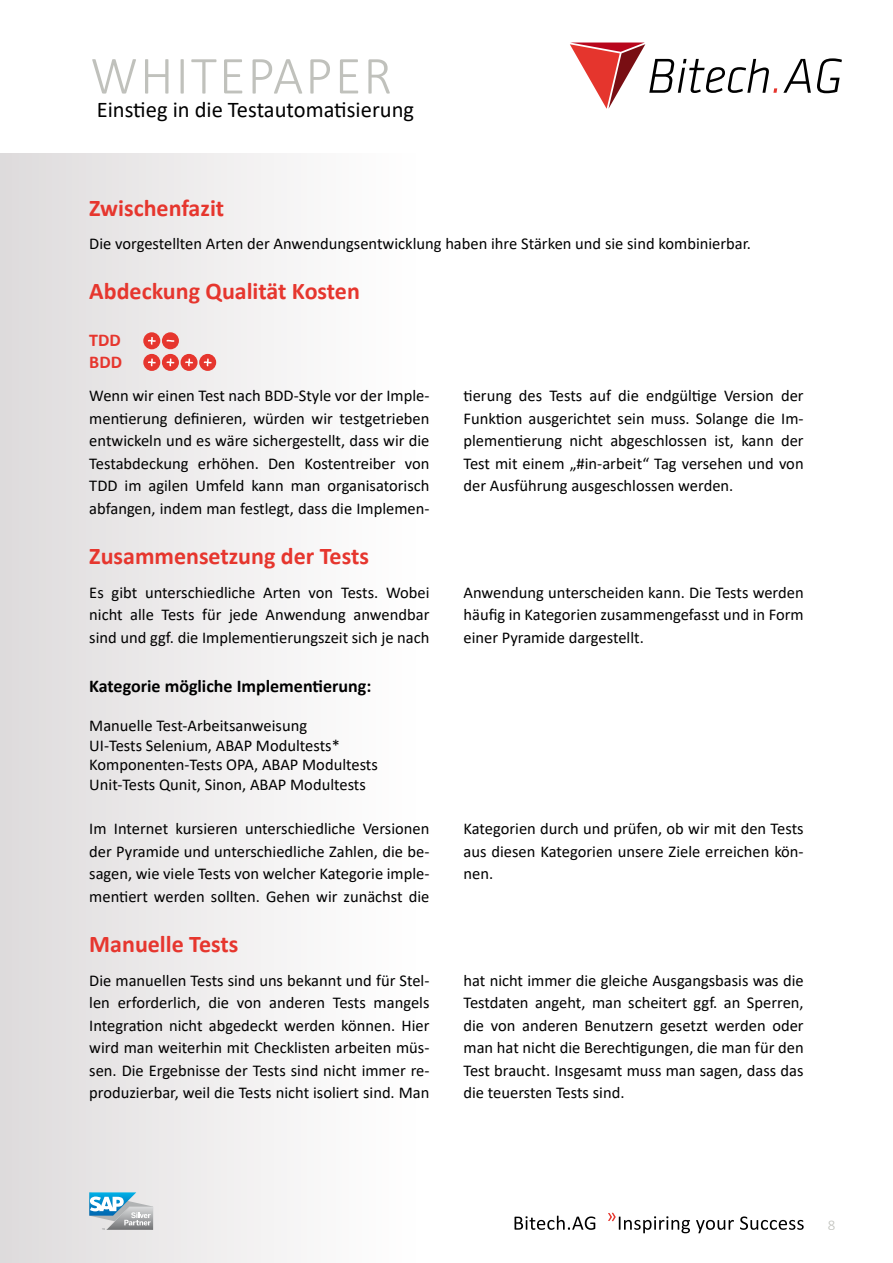
<style>
.page{position:relative;width:893px;height:1263px;background:#fff}
.page>*{position:absolute;margin:0;border:0;box-sizing:border-box;transform-origin:0 0}
.t1{font:300 54px "Calibri";letter-spacing:.04em;color:#c0c1bc}
.t2{font:700 24px "Calibri";color:#e6362e}
.t3{font:22.5px "Calibri";color:#000}
.t4{font:700 18px "Calibri";color:#000}
.t5{font:700 18px/21.6px "Calibri";color:#e6362e}
.t6{font:16.5px/22.5px "Calibri";color:#000;text-align:justify}
.t7{font:300 15px "Calibri";color:#c0c1bc}
</style>
<div class="page">
<div style="left:0;top:153px;width:425px;height:1110px;background:linear-gradient(to right,#dedbdc,#fff)"></div>
<svg style="left:817px;top:58px;width:25px;height:35px"></svg>
<svg style="left:783px;top:59px;width:28px;height:34px"></svg>
<svg style="left:570px;top:43px;width:207px;height:66px"></svg>
<svg style="left:608px;top:1213px;width:196px;height:20px"></svg>
<svg style="left:514px;top:1216px;width:81px;height:14px"></svg>
<svg style="left:89px;top:1192px;width:64px;height:38px;background:#a2bfcd"></svg>
<div style="left:143px;top:332px;width:17px;height:17px;background:#e6362e;border-radius:50%"></div>
<svg style="left:148px;top:337px;width:8px;height:8px"></svg>
<div style="left:162px;top:332px;width:17px;height:17px;background:#e6362e;border-radius:50%"></div>
<svg style="left:167px;top:340px;width:7px;height:2px"></svg>
<div style="left:143px;top:354px;width:17px;height:17px;background:#e6362e;border-radius:50%"></div>
<svg style="left:148px;top:358px;width:8px;height:8px"></svg>
<div style="left:162px;top:354px;width:17px;height:17px;background:#e6362e;border-radius:50%"></div>
<svg style="left:167px;top:358px;width:7px;height:8px"></svg>
<div style="left:181px;top:354px;width:17px;height:17px;background:#e6362e;border-radius:50%"></div>
<svg style="left:185px;top:358px;width:8px;height:8px"></svg>
<div style="left:199px;top:354px;width:17px;height:17px;background:#e6362e;border-radius:50%"></div>
<svg style="left:204px;top:358px;width:8px;height:8px"></svg>
<h1 class="t1" style="left:90px;top:42px;width:303px">WHITEPAPER</h1>
<h3 class="t3" style="left:97px;top:94px;width:319px">Einstieg in die Testautomatisierung</h3>
<h2 class="t2" style="left:89px;top:191px;width:136px">Zwischenfazit</h2>
<p class="t6" style="left:89px;top:232px;width:663px">Die vorgestellten Arten der Anwendungsentwicklung haben ihre Stärken und sie sind kombinierbar.</p>
<h2 class="t2" style="left:89px;top:274px;width:272px">Abdeckung Qualität Kosten</h2>
<p class="t5" style="left:89px;top:329px;width:34px">TDD<br>BDD</p>
<p class="t6" style="left:89px;top:384px;width:342px">Wenn wir einen Test nach BDD-Style vor der Imple&shy;mentierung definieren, würden wir testgetrieben entwickeln und es wäre sichergestellt, dass wir die Testabdeckung erhöhen. Den Kostentreiber von TDD im agilen Umfeld kann man organisatorisch abfangen, indem man festlegt, dass die Implemen-</p>
<p class="t6" style="left:463px;top:384px;width:342px">tierung des Tests auf die endgültige Version der Funktion ausgerichtet sein muss. Solange die Im&shy;plementierung nicht abgeschlossen ist, kann der Test mit einem „#in-arbeit“ Tag versehen und von der Ausführung ausgeschlossen werden.</p>
<h2 class="t2" style="left:89px;top:539px;width:281px">Zusammensetzung der Tests</h2>
<p class="t6" style="left:89px;top:580px;width:342px">Es gibt unterschiedliche Arten von Tests. Wobei nicht alle Tests für jede Anwendung anwendbar sind und ggf. die Implementierungszeit sich je nach</p>
<p class="t6" style="left:463px;top:580px;width:342px">Anwendung unterscheiden kann. Die Tests werden häufig in Kategorien zusammengefasst und in Form einer Pyramide dargestellt.</p>
<p class="t4" style="left:89px;top:674px;width:284px">Kategorie mögliche Implementierung:</p>
<p class="t6" style="left:89px;top:715px;width:290px;line-height:19.8px;text-align:left">Manuelle Test-Arbeitsanweisung<br>UI-Tests Selenium, ABAP Modultests* Komponenten-Tests OPA, ABAP Modultests Unit-Tests Qunit, Sinon, ABAP Modultests</p>
<p class="t6" style="left:89px;top:817px;width:342px">Im Internet kursieren unterschiedliche Versionen der Pyramide und unterschiedliche Zahlen, die be&shy;sagen, wie viele Tests von welcher Kategorie imple&shy;mentiert werden sollten. Gehen wir zunächst die</p>
<p class="t6" style="left:463px;top:817px;width:342px">Kategorien durch und prüfen, ob wir mit den Tests aus diesen Kategorien unsere Ziele erreichen kön&shy;nen.</p>
<h2 class="t2" style="left:89px;top:927px;width:151px">Manuelle Tests</h2>
<p class="t6" style="left:89px;top:968px;width:342px">Die manuellen Tests sind uns bekannt und für Stel&shy;len erforderlich, die von anderen Tests mangels Integration nicht abgedeckt werden können. Hier wird man weiterhin mit Checklisten arbeiten müs&shy;sen. Die Ergebnisse der Tests sind nicht immer re&shy;produzierbar, weil die Tests nicht isoliert sind. Man</p>
<p class="t6" style="left:463px;top:969px;width:342px">hat nicht immer die gleiche Ausgangsbasis was die Testdaten angeht, man scheitert ggf. an Sperren, die von anderen Benutzern gesetzt werden oder man hat nicht die Berechtigungen, die man für den Test braucht. Insgesamt muss man sagen, dass das die teuersten Tests sind.</p>
<p class="t7" style="left:828px;top:1215px;width:9px">8</p>
</div>
